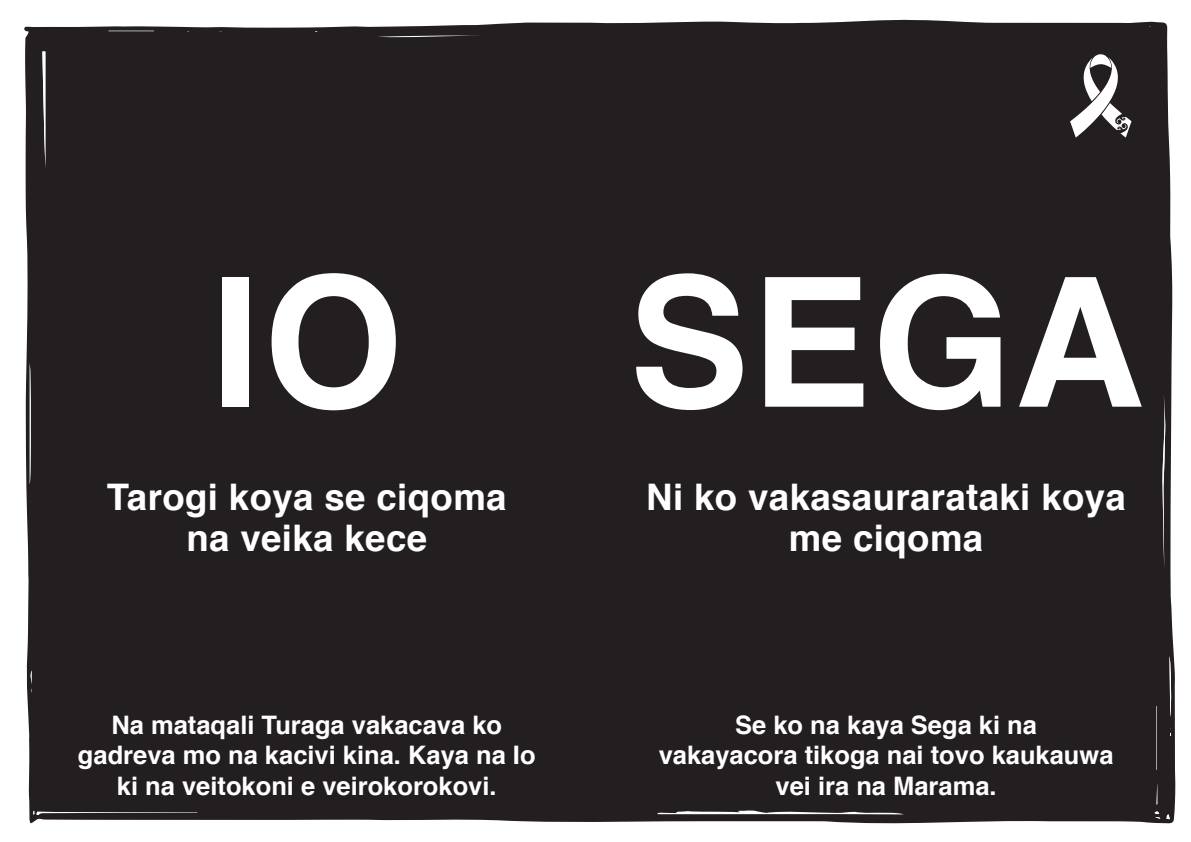
<style>
.page{position:relative;width:1191px;height:842px;background:#fff}
.page>*{position:absolute;margin:0;border:0;box-sizing:border-box;transform-origin:0 0}
.t1{font:700 180px "Helvetica";letter-spacing:.01em;color:#fff}
.t2{font:700 36.6px/41px "Helvetica";letter-spacing:.01em;color:#fff;text-align:center}
.t3{font:700 25.5px/30.9px "Helvetica";color:#fff;text-align:center}
</style>
<div class="page">
<div style="left:24px;top:19px;width:1151px;height:805px;background:#231f20"></div>
<svg style="left:42px;top:51px;width:3px;height:117px"></svg>
<svg style="left:1161px;top:389px;width:6px;height:180px"></svg>
<svg style="left:30px;top:363px;width:1px;height:121px"></svg>
<svg style="left:1169px;top:656px;width:2px;height:61px"></svg>
<svg style="left:377px;top:35px;width:106px;height:3px"></svg>
<svg style="left:1156px;top:706px;width:1px;height:64px"></svg>
<svg style="left:108px;top:31px;width:46px;height:1px"></svg>
<svg style="left:1156px;top:784px;width:1px;height:20px"></svg>
<svg style="left:1154px;top:811px;width:15px;height:8px"></svg>
<svg style="left:30px;top:670px;width:2px;height:22px"></svg>
<svg style="left:33px;top:810px;width:164px;height:5px"></svg>
<svg style="left:654px;top:810px;width:249px;height:4px"></svg>
<svg style="left:1070px;top:54px;width:61px;height:84px"></svg>
<p class="t1" style="left:211px;top:198px;width:193px">IO</p>
<p class="t1" style="left:629px;top:198px;width:517px">SEGA</p>
<p class="t2" style="left:107px;top:477px;width:401px">Tarogi koya se ciqoma na veika kece</p>
<p class="t2" style="left:646px;top:477px;width:481px">Ni ko vakasaurarataki koya me ciqoma</p>
<p class="t3" style="left:78px;top:709px;width:459px">Na mataqali Turaga vakacava ko gadreva mo na kacivi kina. Kaya na Io ki na veitokoni e veirokorokovi.</p>
<p class="t3" style="left:658px;top:709px;width:456px">Se ko na kaya Sega ki na<br>vakayacora tikoga nai tovo kaukauwa vei ira na Marama.</p>
</div>
